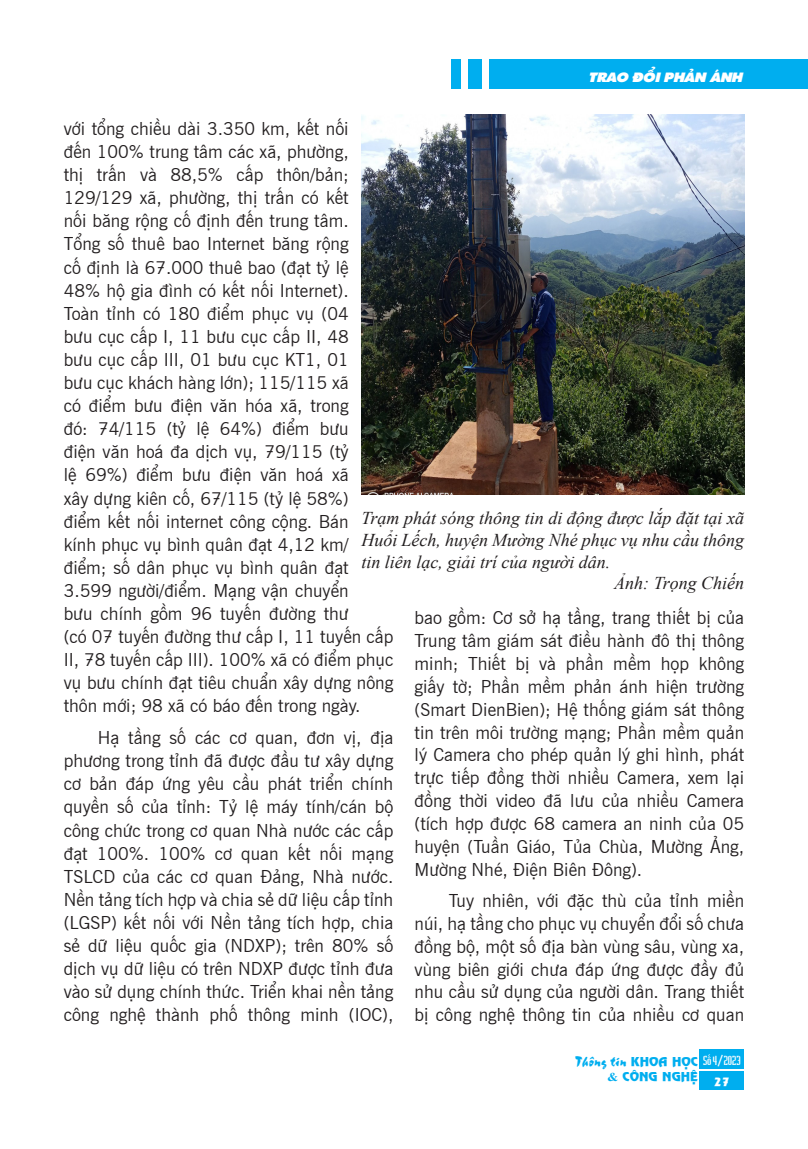
<style>
.page{position:relative;width:808px;height:1149px;background:#fff}
.page>*{position:absolute;margin:0;border:0;box-sizing:border-box;transform-origin:0 0}
.t1{font:italic 18px/21.6px "Times New Roman";color:#231f20;text-align:justify}
.t2{font:17.7px/23.1px "UVN Tin Tuc";color:#231f20;text-align:justify}
.t3{font:15px "UVN Thang Vu";color:#00aeef}
.t4{font:13.5px "UTM Sharnay";color:#fff;scale:1.08 1}
.t5{font:12px "UVN Nguyen Du";color:#00aeef;scale:1.08 1}
.t6{font:12px "UVN Hai Ba Trung";color:#fff}
.t7{font:11.25px "UVN Nguyen Du";color:#fff;scale:1.08 1}
.s1{font-family:"UVN Nguyen Du";font-size:12px}
.s2{font-family:"Times New Roman";font-weight:700}
</style>
<div class="page">
<div style="left:489px;top:59px;width:319px;height:30px;background:#00aeef"></div>
<div style="left:699px;top:1049px;width:45px;height:19px;background:#00aeef"></div>
<div style="left:699px;top:1071px;width:45px;height:18px;background:#00aeef"></div>
<div style="left:468px;top:59px;width:14px;height:30px;background:#00aeef"></div>
<div style="left:451px;top:59px;width:10px;height:30px;background:#00aeef"></div>
<img style="left:361px;top:115px;width:383px;height:380px">
<p class="t4" style="left:589px;top:66px;width:144px">TRAO ĐỔI PHẢN ÁNH</p>
<p class="t2" style="left:64px;top:115px;width:331px;text-align:left">với tổng chiều dài 3.350 km, kết nối<br>đến 100% trung tâm các xã, phường,<br>thị trấn và 88,5% cấp thôn/bản; 129/129 xã, phường, thị trấn có kết<br>nối băng rộng cố định đến trung tâm.<br>Tổng số thuê bao Internet băng rộng<br>cố định là 67.000 thuê bao (đạt tỷ lệ<br>48% hộ gia đình có kết nối Internet).<br>Toàn tỉnh có 180 điểm phục vụ (04<br>bưu cục cấp I, 11 bưu cục cấp II, 48<br>bưu cục cấp III, 01 bưu cục KT1, 01<br>bưu cục khách hàng lớn); 115/115 xã<br>có điểm bưu điện văn hóa xã, trong<br>đó: 74/115 (tỷ lệ 64%) điểm bưu<br>điện văn hoá đa dịch vụ, 79/115 (tỷ<br>lệ 69%) điểm bưu điện văn hoá xã<br>xây dựng kiên cố, 67/115 (tỷ lệ 58%)<br>điểm kết nối internet công cộng. Bán<br>kính phục vụ bình quân đạt 4,12 km/ điểm; số dân phục vụ bình quân đạt 3.599 người/điểm. Mạng vận chuyển<br>bưu chính gồm 96 tuyến đường thư<br>(có 07 tuyến đường thư cấp I, 11 tuyến cấp II, 78 tuyến cấp III). 100% xã có điểm phục vụ bưu chính đạt tiêu chuẩn xây dựng nông thôn mới; 98 xã có báo đến trong ngày.</p>
<p class="t2" style="left:64px;top:724px;width:331px;text-indent:34px">Hạ tầng số các cơ quan, đơn vị, địa phương trong tỉnh đã được đầu tư xây dựng cơ bản đáp ứng yêu cầu phát triển chính quyền số của tỉnh: Tỷ lệ máy tính/cán bộ công chức trong cơ quan Nhà nước các cấp đạt 100%. 100% cơ quan kết nối mạng TSLCD của các cơ quan Đảng, Nhà nước.<br>Nền tảng tích hợp và chia sẻ dữ liệu cấp tỉnh (LGSP) kết nối với Nền tảng tích hợp, chia sẻ dữ liệu quốc gia (NDXP); trên 80% số dịch vụ dữ liệu có trên NDXP được tỉnh đưa vào sử dụng chính thức. Triển khai nền tảng công nghệ thành phố thông minh (IOC),</p>
<p class="t1" style="left:361px;top:507px;width:384px">Trạm phát sóng thông tin di động được lắp đặt tại xã Huổi Lếch, huyện Mường Nhé phục vụ nhu cầu thông tin liên lạc, giải trí của người dân.</p>
<p class="t1" style="left:614px;top:572px;width:132px">Ảnh: Trọng Chiến</p>
<p class="t2" style="left:415px;top:605px;width:331px">bao gồm: Cơ sở hạ tầng, trang thiết bị của Trung tâm giám sát điều hành đô thị thông minh; Thiết bị và phần mềm họp không giấy tờ; Phần mềm phản ánh hiện trường (Smart DienBien); Hệ thống giám sát thông tin trên môi trường mạng; Phần mềm quản lý Camera cho phép quản lý ghi hình, phát trực tiếp đồng thời nhiều Camera, xem lại đồng thời video đã lưu của nhiều Camera (tích hợp được 68 camera an ninh của 05 huyện (Tuần Giáo, Tủa Chùa, Mường Ảng, Mường Nhé, Điện Biên Đông).</p>
<p class="t2" style="left:415px;top:887px;width:331px;text-indent:34px">Tuy nhiên, với đặc thù của tỉnh miền núi, hạ tầng cho phục vụ chuyển đổi số chưa đồng bộ, một số địa bàn vùng sâu, vùng xa, vùng biên giới chưa đáp ứng được đầy đủ nhu cầu sử dụng của người dân. Trang thiết bị công nghệ thông tin của nhiều cơ quan</p>
<p class="t6" style="left:703px;top:1050px;width:39px">Số 4/2023</p>
<p class="t7" style="left:714px;top:1073px;width:17px">27</p>
<p class="t3" style="left:575px;top:1049px;width:124px">Thông tin <span class="s1">KHOA HỌC</span></p>
<p class="t5" style="left:607px;top:1067px;width:85px"><span class="s2">&amp;</span> CÔNG NGHỆ</p>
</div>
